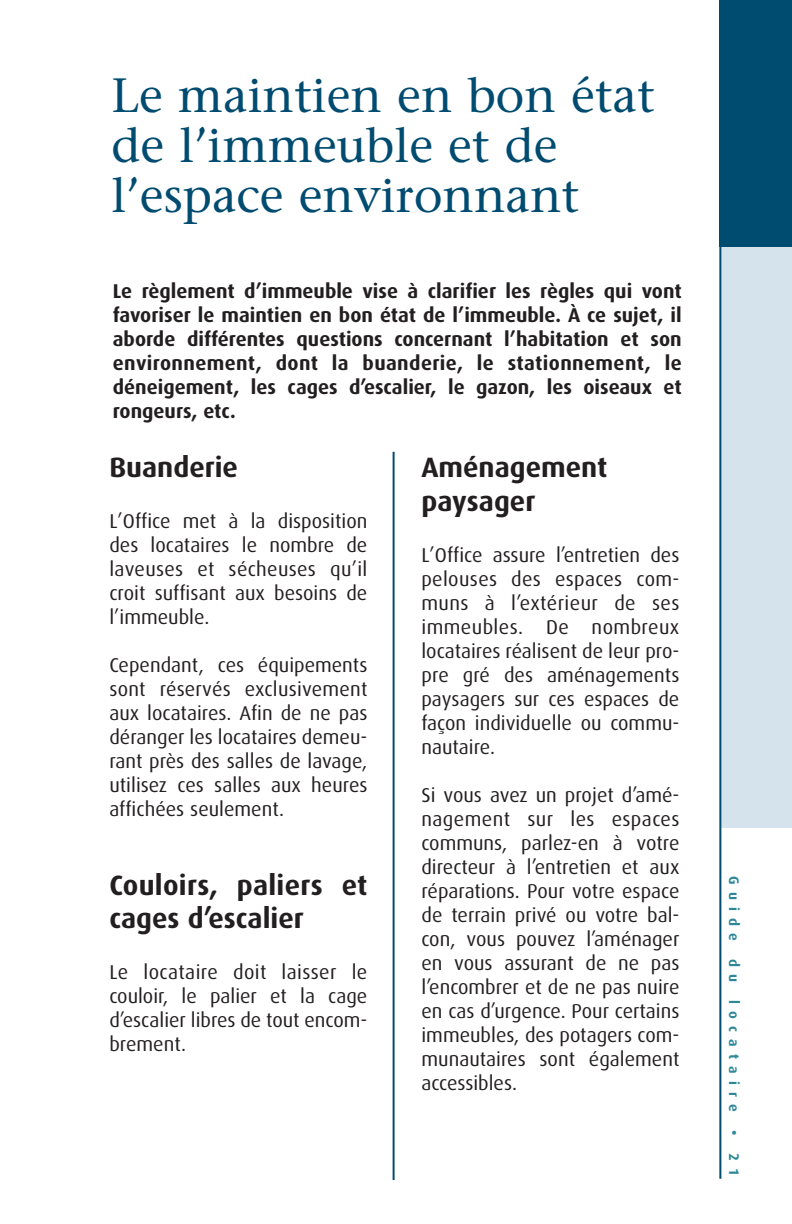
<style>
.page{position:relative;width:792px;height:1224px;background:#fff}
.page>*{position:absolute;margin:0;border:0;box-sizing:border-box;transform-origin:0 0}
.t1{font:48px/50px "Stone Serif";color:#004b70}
.t2{font:700 28px/33.6px "Dax";color:#231f20}
.t3{font:20px/24px "Dax";color:#231f20;text-align:justify}
.t4{font:700 20px/24px "Dax";color:#231f20;text-align:justify}
.t5{font:700 14px "Dax";letter-spacing:.505em;color:#2c8898}
</style>
<div class="page">
<div style="left:721px;top:244px;width:71px;height:584px;background:#d5e3ec"></div>
<hr style="left:719px;top:0;width:2px;height:1179px;background:#004b70">
<div style="left:719px;top:0;width:73px;height:246px;background:#004b70"></div>
<hr style="left:393px;top:452px;width:2px;height:728px;background:#004b70">
<h1 class="t1" style="left:111px;top:76px;width:545px">Le maintien en bon état de l’immeuble et de l’espace environnant</h1>
<p class="t4" style="left:113px;top:280px;width:570px">Le règlement d’immeuble vise à clarifier les règles qui vont favoriser le maintien en bon état de l’immeuble. À ce sujet, il aborde différentes questions concernant l’habitation et son environnement, dont la buanderie, le stationnement, le déneigement, les cages d’escalier, le gazon, les oiseaux et rongeurs, etc.</p>
<h2 class="t2" style="left:109px;top:452px;width:130px">Buanderie</h2>
<p class="t3" style="left:109px;top:511px;width:259px">L’Office met à la disposition des locataires le nombre de laveuses et sécheuses qu’il croit suffisant aux besoins de l’immeuble.</p>
<p class="t3" style="left:109px;top:655px;width:260px">Cependant, ces équipements sont réservés exclusivement aux locataires. Afin de ne pas déranger les locataires demeu&shy;rant près des salles de lavage, utilisez ces salles aux heures affichées seulement.</p>
<h2 class="t2" style="left:109px;top:870px;width:259px">Couloirs, paliers et cages d’escalier</h2>
<p class="t3" style="left:109px;top:962px;width:260px">Le locataire doit laisser le couloir, le palier et la cage d’escalier libres de tout encom&shy;brement.</p>
<h2 class="t2" style="left:421px;top:452px;width:187px">Aménagement paysager</h2>
<p class="t3" style="left:421px;top:544px;width:259px">L’Office assure l’entretien des pelouses des espaces com&shy;muns à l’extérieur de ses immeubles. De nombreux locataires réalisent de leur pro&shy;pre gré des aménagements paysagers sur ces espaces de façon individuelle ou commu&shy;nautaire.</p>
<p class="t3" style="left:421px;top:784px;width:260px">Si vous avez un projet d’amé&shy;nagement sur les espaces communs, parlez-en à votre directeur à l’entretien et aux réparations. Pour votre espace de terrain privé ou votre bal&shy;con, vous pouvez l’aménager en vous assurant de ne pas l’encombrer et de ne pas nuire en cas d’urgence. Pour certains immeubles, des potagers com&shy;munautaires sont également accessibles.</p>
<p class="t5" style="left:740px;top:876px;width:66px;rotate:90deg">Guide</p>
<p class="t5" style="left:740px;top:959px;width:25px;rotate:90deg">d u</p>
<p class="t5" style="left:740px;top:1000px;width:112px;rotate:90deg">locataire</p>
<p class="t5" style="left:740px;top:1130px;width:48px;rotate:90deg">• 21</p>
</div>
